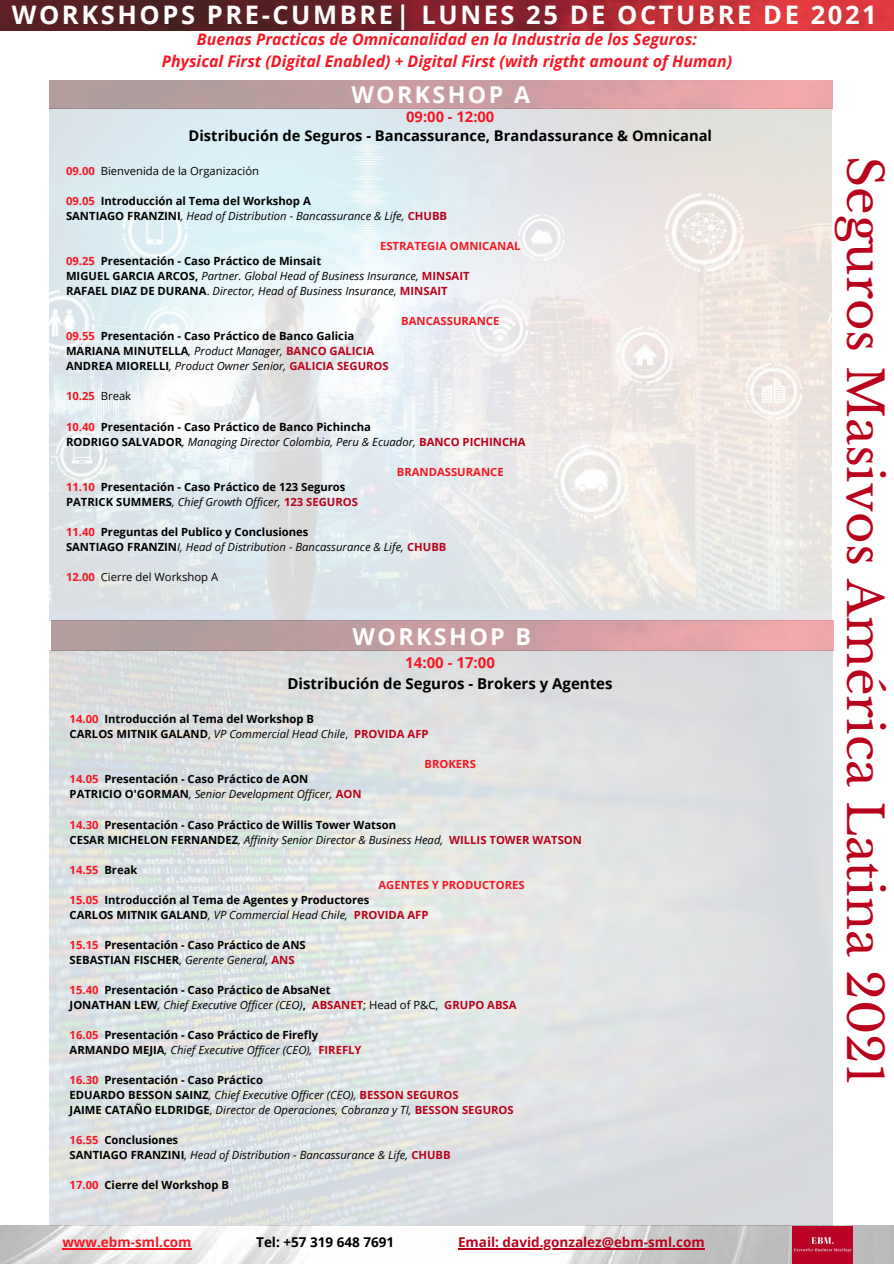
<style>
.page{position:relative;width:894px;height:1264px;background:#fff}
.page>*{position:absolute;margin:0;border:0;box-sizing:border-box;transform-origin:0 0}
.t1{font:48px "Libre Baskerville";color:#b9021b}
.t2{font:700 25.5px "Open Sans";letter-spacing:.1em;color:#fff}
.t3{font:700 23.4px "Open Sans";letter-spacing:.1em;color:#fff}
.t4{font:700 23.25px "Open Sans";letter-spacing:.1em;color:#fff}
.t5{font:italic 700 15.9px/21.6px "Open Sans";color:#f41823;text-align:center}
.t6{font:700 15px "Open Sans";color:#000}
.t7{font:700 15px "Open Sans";color:#f41823}
.t8{font:700 14.7px "Open Sans";color:#000}
.t9{font:700 14.7px "Open Sans";color:#f41823}
.t10{font:700 13.5px "Open Sans";color:#b9021b}
.t11{font:700 13.5px "Open Sans";color:#000}
.t12{font:700 13.5px "Open Sans";color:#f41823}
.t13{font:700 11.25px/15px "Open Sans";color:#000}
.t14{font:italic 11.25px/15px "Open Sans";color:#000}
.t15{font:700 11.25px "Open Sans";color:#f41823}
.t16{font:11.25px "Open Sans";color:#000}
.s1{font-weight:700;color:#f41823}
.s2{color:#f41823}
.s3{font-weight:400;font-style:italic}
.s4{color:#b9021b}
.s5{font-weight:700;font-style:normal;color:#f41823}
.s6{font-weight:700;font-style:normal}
.s7{font-weight:700;font-style:normal;color:#b9021b}
.s8{font-style:normal}
.s9{font-weight:400;color:#000}
.s10{font-weight:400}
.s11{color:#000}
</style>
<div class="page">
<img style="left:0;top:0;width:893px;height:30px">
<img style="left:0;top:1225px;width:893px;height:38px">
<img style="left:49px;top:80px;width:783px;height:540px">
<img style="left:49px;top:650px;width:783px;height:574px">
<img style="left:792px;top:1226px;width:59px;height:37px">
<hr style="left:458px;top:1248px;width:246px;height:1px;background:#b9021b">
<hr style="left:62px;top:1248px;width:130px;height:1px;background:#f41823">
<h2 class="t2" style="left:12px;top:-3px;width:866px">WORKSHOPS PRE-CUMBRE| LUNES 25 DE OCTUBRE DE 2021</h2>
<h3 class="t5" style="left:162px;top:28px;width:571px">Buenas Practicas de Omnicanalidad en la Industria de los Seguros:<br>Physical First (Digital Enabled) + Digital First (with rigtht amount of Human)</h3>
<h3 class="t4" style="left:351px;top:78px;width:180px">WORKSHOP A</h3>
<h3 class="t9" style="left:406px;top:106px;width:90px">09:00 - 12:00</h3>
<h3 class="t8" style="left:188px;top:126px;width:525px">Distribución de Seguros - Bancassurance, Brandassurance &amp; Omnicanal</h3>
<p class="t16" style="left:66px;top:163px;width:194px"><span class="s1">09.00</span> Bienvenida de la Organización</p>
<p class="t13" style="left:66px;top:193px;width:382px"><span class="s2">09.05</span> Introducción al Tema del Workshop A<br>SANTIAGO FRANZINI<span class="s3">, Head of Distribution - Bancassurance &amp; Life,</span> <span class="s4">CHUBB</span></p>
<p class="t15" style="left:380px;top:238px;width:142px">ESTRATEGIA OMNICANAL</p>
<p class="t14" style="left:66px;top:253px;width:405px"><span class="s5">09.25</span> <span class="s6">Presentación - Caso Práctico de Minsait<br>MIGUEL GARCIA ARCOS,</span> Partner. Global Head of Business Insurance, <span class="s7">MINSAIT<br></span><span class="s6">RAFAEL DIAZ DE DURANA</span><span class="s8">.</span> Director, Head of Business Insurance, <span class="s7">MINSAIT</span></p>
<p class="t15" style="left:401px;top:313px;width:100px">BANCASSURANCE</p>
<p class="t13" style="left:66px;top:328px;width:324px"><span class="s2">09.55</span> Presentación - Caso Práctico de Banco Galicia<br>MARIANA MINUTELLA<span class="s3">, Product Manager,</span> <span class="s4">BANCO GALICIA<br></span>ANDREA MIORELLI<span class="s3">, Product Owner Senior,</span> <span class="s4">GALICIA SEGUROS</span></p>
<p class="t15" style="left:66px;top:388px;width:67px">10.25 <span class="s9">Break</span></p>
<p class="t13" style="left:66px;top:418px;width:461px"><span class="s2">10.40</span> Presentación - Caso Práctico de Banco Pichincha<br>RODRIGO SALVADOR<span class="s3">, Managing Director Colombia, Peru &amp; Ecuador,</span> <span class="s4">BANCO PICHINCHA</span></p>
<p class="t15" style="left:397px;top:463px;width:108px">BRANDASSURANCE</p>
<p class="t13" style="left:66px;top:478px;width:293px"><span class="s2">11.10</span> Presentación - Caso Práctico de 123 Seguros<br>PATRICK SUMMERS<span class="s3">, Chief Growth Officer,</span> <span class="s4">123 SEGUROS</span></p>
<p class="t13" style="left:66px;top:524px;width:382px"><span class="s2">11.40</span> Preguntas del Publico y Conclusiones<br>SANTIAGO FRANZIN<span class="s3">I, Head of Distribution - Bancassurance &amp; Life,</span> <span class="s4">CHUBB</span></p>
<p class="t16" style="left:66px;top:568px;width:154px"><span class="s1">12.00</span> Cierre del Workshop A</p>
<h3 class="t3" style="left:352px;top:620px;width:180px">WORKSHOP B</h3>
<h3 class="t7" style="left:405px;top:652px;width:91px">14:00 - 17:00</h3>
<h3 class="t6" style="left:287px;top:672px;width:326px">Distribución de Seguros - Brokers y Agentes</h3>
<p class="t13" style="left:70px;top:711px;width:360px"><span class="s2">14.00</span> Introducción al Tema del Workshop B<br>CARLOS MITNIK GALAND<span class="s10">,</span> <span class="s3">VP Commercial Head Chile</span><span class="s10">,</span> <span class="s4">PROVIDA AFP</span></p>
<p class="t15" style="left:424px;top:756px;width:53px">BROKERS</p>
<p class="t13" style="left:70px;top:771px;width:293px"><span class="s2">14.05</span> Presentación - Caso Práctico de AON<br>PATRICIO O'GORMAN<span class="s3">, Senior Development Officer,</span> <span class="s4">AON</span></p>
<p class="t13" style="left:70px;top:816px;width:513px"><span class="s2">14.30</span> Presentación - Caso Práctico de Willis Tower Watson<br>CESAR MICHELON FERNANDEZ<span class="s3">, Affinity Senior Director &amp; Business Head,</span> <span class="s4">WILLIS TOWER WATSON</span></p>
<p class="t15" style="left:70px;top:861px;width:69px">14.55 <span class="s11">Break</span></p>
<p class="t15" style="left:378px;top:876px;width:148px">AGENTES Y PRODUCTORES</p>
<p class="t13" style="left:70px;top:891px;width:360px"><span class="s2">15.05</span> Introducción al Tema de Agentes y Productores<br>CARLOS MITNIK GALAND<span class="s3">, VP Commercial Head Chile,</span> <span class="s4">PROVIDA AFP</span></p>
<p class="t13" style="left:70px;top:936px;width:237px"><span class="s2">15.15</span> Presentación - Caso Práctico de ANS<br>SEBASTIAN FISCHER<span class="s3">, Gerente General,</span> <span class="s4">ANS</span></p>
<p class="t13" style="left:70px;top:981px;width:448px"><span class="s2">15.40</span> Presentación - Caso Práctico de AbsaNet<br>JONATHAN LEW<span class="s3">, Chief Executive Officer (CEO)</span>, <span class="s4">ABSANET</span><span class="s10">; Head of P&amp;C,</span> <span class="s4">GRUPO ABSA</span></p>
<p class="t13" style="left:70px;top:1026px;width:293px"><span class="s2">16.05</span> Presentación - Caso Práctico de Firefly<br>ARMANDO MEJIA<span class="s3">, Chief Executive Officer (CEO),</span> <span class="s4">FIREFLY</span></p>
<p class="t14" style="left:70px;top:1071px;width:445px"><span class="s5">16.30</span> <span class="s6">Presentación - Caso Práctico<br>EDUARDO BESSON SAINZ</span>, Chief Executive Officer (CEO), <span class="s7">BESSON SEGUROS<br></span><span class="s6">JAIME CATAÑO ELDRIDGE</span>, Director de Operaciones, Cobranza y TI, <span class="s7">BESSON SEGUROS</span></p>
<p class="t14" style="left:70px;top:1132px;width:382px"><span class="s5">16.55</span> <span class="s6">Conclusiones<br>SANTIAGO FRANZINI</span>, Head of Distribution - Bancassurance &amp; Life, <span class="s7">CHUBB</span></p>
<p class="t13" style="left:70px;top:1177px;width:161px"><span class="s2">17.00</span> Cierre del Workshop B</p>
<p class="t12" style="left:62px;top:1232px;width:131px">www.ebm-sml.com</p>
<p class="t11" style="left:256px;top:1232px;width:139px">Tel: +57 319 648 7691</p>
<p class="t10" style="left:458px;top:1232px;width:248px">Email: david.gonzalez@ebm-sml.com</p>
<h1 class="t1" style="left:893px;top:156px;width:930px;rotate:90deg">Seguros Masivos América Latina 2021</h1>
</div>
